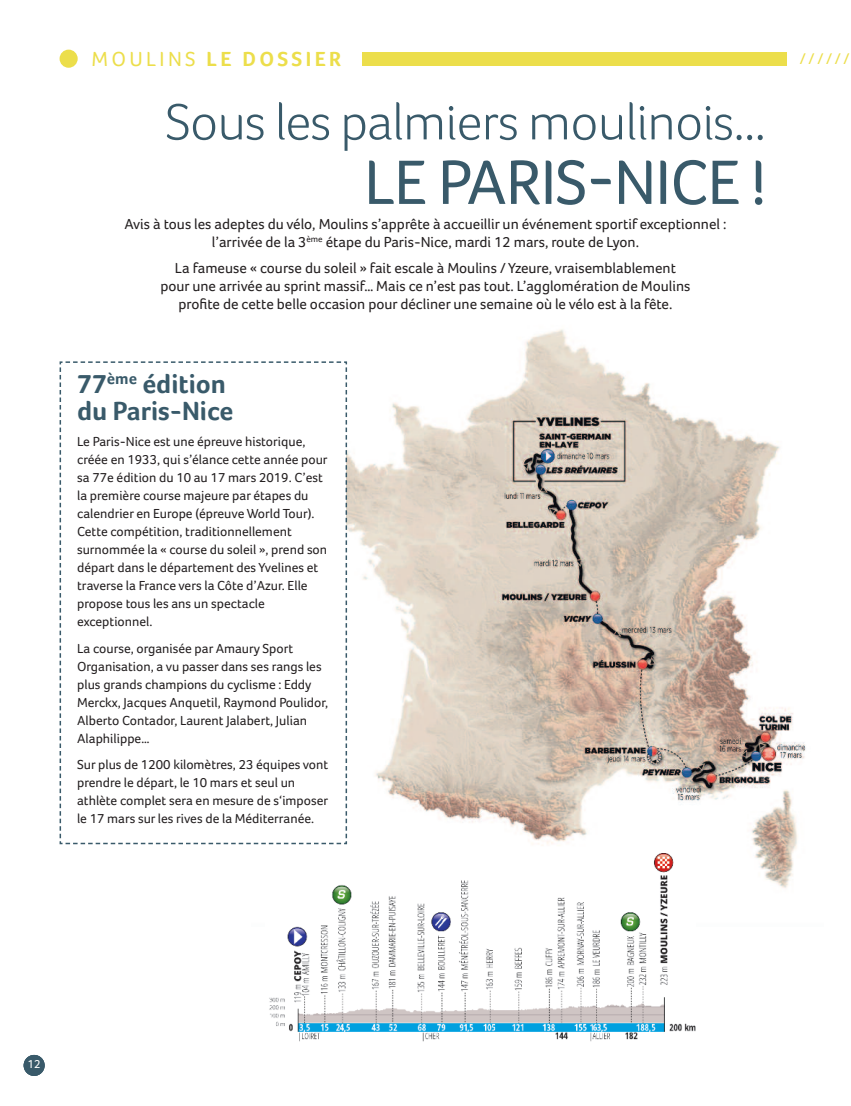
<style>
.page{position:relative;width:851px;height:1106px;background:#fff}
.page>*{position:absolute;margin:0;border:0;box-sizing:border-box;transform-origin:0 0}
.t1{font:64.5px "Foco";letter-spacing:-.015em;color:#395a6a}
.t2{font:300 52.5px "Foco";letter-spacing:-.015em;color:#395a6a}
.t3{font:700 27px/27px "Foco";color:#395a6a}
.t4{font:700 21px "Foco";letter-spacing:.16em;color:#ecde4b}
.t5{font:16.05px "Foco";color:#ecde4b}
.t6{font:15px/18px "Foco";color:#231f20;text-align:center}
.t7{font:13.5px/18px "Foco";color:#231f20}
.t8{font:12px "Foco";color:#fff}
.s1{font-weight:400}
</style>
<div class="page">
<div style="left:24px;top:1054px;width:21px;height:21px;background:#395a6a;border-radius:50%"></div>
<div style="left:60px;top:50px;width:18px;height:18px;background:#ecde4b;border-radius:50%"></div>
<div style="left:362px;top:52px;width:424px;height:13px;background:#ecde4b"></div>
<img style="left:348px;top:329px;width:458px;height:559px">
<img style="left:269px;top:853px;width:426px;height:188px">
<svg style="left:59px;top:361px;width:289px;height:484px"></svg>
<div style="left:77px;top:373px;width:254px;height:458px;background:#fff"></div>
<h3 class="t4" style="left:91px;top:45px;width:251px"><span class="s1">MOulINS</span> le Dossier</h3>
<p class="t5" style="left:799px;top:49px;width:51px">//////</p>
<h2 class="t2" style="left:165px;top:87px;width:602px">Sous les palmiers moulinois...</h2>
<h1 class="t1" style="left:364px;top:145px;width:403px">lE PARIS-NICE !</h1>
<p class="t6" style="left:124px;top:214px;width:603px">Avis à tous les adeptes du vélo, Moulins s’apprête à accueillir un événement sportif exceptionnel : l’arrivée de la 3<sup>ème</sup> étape du Paris-Nice, mardi 12 mars, route de lyon.</p>
<p class="t6" style="left:160px;top:259px;width:531px">la fameuse « course du soleil » fait escale à Moulins / Yzeure, vraisemblablement pour une arrivée au sprint massif… Mais ce n’est pas tout. l’agglomération de Moulins profite de cette belle occasion pour décliner une semaine où le vélo est à la fête.</p>
<h3 class="t3" style="left:77px;top:370px;width:158px">77<sup>ème</sup> édition du Paris-Nice</h3>
<p class="t7" style="left:77px;top:432px;width:252px">le Paris-Nice est une épreuve historique, créée en 1933, qui s’élance cette année pour sa 77e édition du 10 au 17 mars 2019. C’est la première course majeure par étapes du calendrier en Europe (épreuve World Tour).<br>Cette compétition, traditionnellement surnommée la « course du soleil », prend son départ dans le département des Yvelines et traverse la France vers la Côte d’Azur. Elle propose tous les ans un spectacle exceptionnel.</p>
<p class="t7" style="left:77px;top:639px;width:252px">la course, organisée par Amaury Sport Organisation, a vu passer dans ses rangs les plus grands champions du cyclisme : Eddy Merckx, Jacques Anquetil, Raymond Poulidor, Alberto Contador, laurent Jalabert, Julian Alaphilippe…</p>
<p class="t7" style="left:77px;top:755px;width:252px">Sur plus de 1200 kilomètres, 23 équipes vont prendre le départ, le 10 mars et seul un athlète complet sera en mesure de s‘imposer le 17 mars sur les rives de la Méditerranée.</p>
<p class="t8" style="left:27px;top:1058px;width:15px">12</p>
</div>
